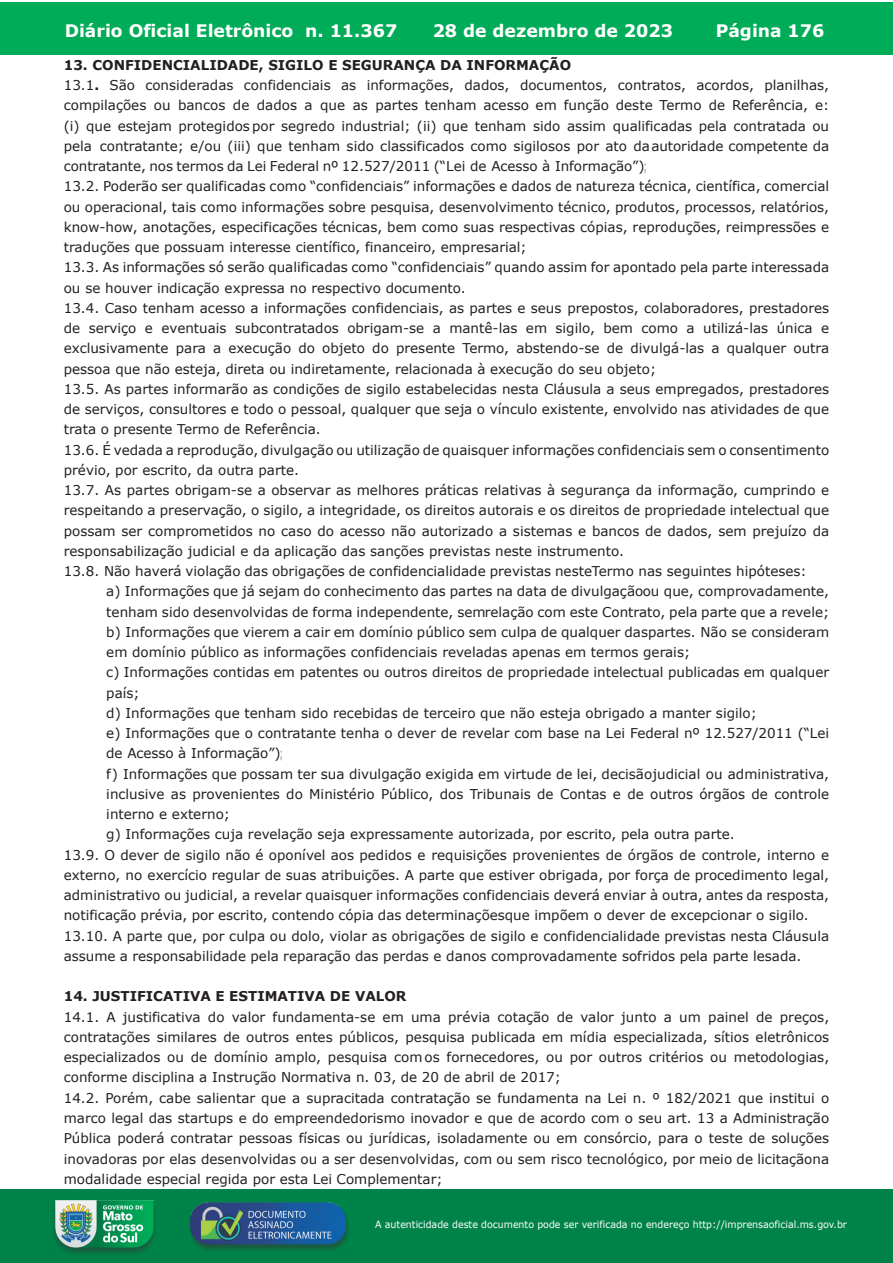
<style>
.page{position:relative;width:893px;height:1263px;background:#fff}
.page>*{position:absolute;margin:0;border:0;box-sizing:border-box;transform-origin:0 0}
.t1{font:700 17.25px "Verdana";color:#fff}
.t2{font:13.5px/20.2px "Verdana";color:#231f20}
.t3{font:700 13.5px "Verdana";color:#231f20}
.t4{font:9.9px "Verdana";color:#fff;scale:.95 1}
.s1{font-weight:700}
</style>
<div class="page">
<div style="left:0;top:2px;width:893px;height:53px;background:#00ac57"></div>
<div style="left:1px;top:1189px;width:892px;height:74px;background:#008349"></div>
<img style="left:49px;top:1198px;width:111px;height:61px">
<img style="left:185px;top:1201px;width:168px;height:54px">
<p class="t1" style="left:65px;top:18px;width:334px">Diário Oficial Eletrônico n. 11.367</p>
<p class="t1" style="left:433px;top:18px;width:242px">28 de dezembro de 2023</p>
<p class="t1" style="left:716px;top:18px;width:110px">Página 176</p>
<p class="t2" style="left:64px;top:55px;width:767px"><span class="s1">13. CONFIDENCIALIDADE, SIGILO E SEGURANÇA DA INFORMAÇÃO<br></span>13.1<span class="s1">.</span> São consideradas confidenciais as informações, dados, documentos, contratos, acordos, planilhas, compilações ou bancos de dados a que as partes tenham acesso em função deste Termo de Referência, e: (i) que estejam protegidos por segredo industrial; (ii) que tenham sido assim qualificadas pela contratada ou pela contratante; e/ou (iii) que tenham sido classificados como sigilosos por ato da autoridade competente da contratante, nos termos da Lei Federal nº 12.527/2011 (“Lei de Acesso à Informação”);<br>13.2. Poderão ser qualificadas como “confidenciais” informações e dados de natureza técnica, científica, comercial ou operacional, tais como informações sobre pesquisa, desenvolvimento técnico, produtos, processos, relatórios, know-how, anotações, especificações técnicas, bem como suas respectivas cópias, reproduções, reimpressões e traduções que possuam interesse científico, financeiro, empresarial;<br>13.3. As informações só serão qualificadas como “confidenciais” quando assim for apontado pela parte interessada ou se houver indicação expressa no respectivo documento.<br>13.4. Caso tenham acesso a informações confidenciais, as partes e seus prepostos, colaboradores, prestadores de serviço e eventuais subcontratados obrigam-se a mantê-las em sigilo, bem como a utilizá-las única e exclusivamente para a execução do objeto do presente Termo, abstendo-se de divulgá-las a qualquer outra pessoa que não esteja, direta ou indiretamente, relacionada à execução do seu objeto;<br>13.5. As partes informarão as condições de sigilo estabelecidas nesta Cláusula a seus empregados, prestadores de serviços, consultores e todo o pessoal, qualquer que seja o vínculo existente, envolvido nas atividades de que trata o presente Termo de Referência.<br>13.6. É vedada a reprodução, divulgação ou utilização de quaisquer informações confidenciais sem o consentimento prévio, por escrito, da outra parte.<br>13.7. As partes obrigam-se a observar as melhores práticas relativas à segurança da informação, cumprindo e respeitando a preservação, o sigilo, a integridade, os direitos autorais e os direitos de propriedade intelectual que possam ser comprometidos no caso do acesso não autorizado a sistemas e bancos de dados, sem prejuízo da responsabilização judicial e da aplicação das sanções previstas neste instrumento.<br>13.8. Não haverá violação das obrigações de confidencialidade previstas neste Termo nas seguintes hipóteses:</p>
<p class="t2" style="left:106px;top:581px;width:724px">a) Informações que já sejam do conhecimento das partes na data de divulgação ou que, comprovadamente,</p>
<p class="t2" style="left:106px;top:601px;width:724px">tenham sido desenvolvidas de forma independente, sem relação com este Contrato, pela parte que a revele;</p>
<p class="t2" style="left:106px;top:622px;width:724px">b) Informações que vierem a cair em domínio público sem culpa de qualquer das partes. Não se consideram</p>
<p class="t2" style="left:106px;top:642px;width:585px">em domínio público as informações confidenciais reveladas apenas em termos gerais;</p>
<p class="t2" style="left:106px;top:662px;width:724px">c) Informações contidas em patentes ou outros direitos de propriedade intelectual publicadas em qualquer</p>
<p class="t2" style="left:106px;top:682px;width:35px">país;</p>
<p class="t2" style="left:106px;top:703px;width:652px">d) Informações que tenham sido recebidas de terceiro que não esteja obrigado a manter sigilo;</p>
<p class="t2" style="left:106px;top:723px;width:724px">e) Informações que o contratante tenha o dever de revelar com base na Lei Federal nº 12.527/2011 (“Lei</p>
<p class="t2" style="left:106px;top:743px;width:177px">de Acesso à Informação”);</p>
<p class="t2" style="left:106px;top:763px;width:724px">f) Informações que possam ter sua divulgação exigida em virtude de lei, decisão judicial ou administrativa,</p>
<p class="t2" style="left:106px;top:784px;width:724px">inclusive as provenientes do Ministério Público, dos Tribunais de Contas e de outros órgãos de controle</p>
<p class="t2" style="left:106px;top:804px;width:125px">interno e externo;</p>
<p class="t2" style="left:106px;top:824px;width:630px">g) Informações cuja revelação seja expressamente autorizada, por escrito, pela outra parte.</p>
<p class="t2" style="left:64px;top:844px;width:767px">13.9. O dever de sigilo não é oponível aos pedidos e requisições provenientes de órgãos de controle, interno e</p>
<p class="t2" style="left:64px;top:865px;width:767px">externo, no exercício regular de suas atribuições. A parte que estiver obrigada, por força de procedimento legal,</p>
<p class="t2" style="left:64px;top:885px;width:767px">administrativo ou judicial, a revelar quaisquer informações confidenciais deverá enviar à outra, antes da resposta,</p>
<p class="t2" style="left:64px;top:905px;width:746px">notificação prévia, por escrito, contendo cópia das determinações que impõem o dever de excepcionar o sigilo.</p>
<p class="t2" style="left:64px;top:925px;width:767px">13.10. A parte que, por culpa ou dolo, violar as obrigações de sigilo e confidencialidade previstas nesta Cláusula</p>
<p class="t2" style="left:64px;top:946px;width:739px">assume a responsabilidade pela reparação das perdas e danos comprovadamente sofridos pela parte lesada.</p>
<p class="t3" style="left:64px;top:987px;width:344px">14. JUSTIFICATIVA E ESTIMATIVA DE VALOR</p>
<p class="t2" style="left:64px;top:1006px;width:767px">14.1. A justificativa do valor fundamenta-se em uma prévia cotação de valor junto a um painel de preços, contratações similares de outros entes públicos, pesquisa publicada em mídia especializada, sítios eletrônicos especializados ou de domínio amplo, pesquisa com os fornecedores, ou por outros critérios ou metodologias, conforme disciplina a Instrução Normativa n. 03, de 20 de abril de 2017;<br>14.2. Porém, cabe salientar que a supracitada contratação se fundamenta na Lei n. º 182/2021 que institui o marco legal das startups e do empreendedorismo inovador e que de acordo com o seu art. 13 a Administração Pública poderá contratar pessoas físicas ou jurídicas, isoladamente ou em consórcio, para o teste de soluções inovadoras por elas desenvolvidas ou a ser desenvolvidas, com ou sem risco tecnológico, por meio de licitação na modalidade especial regida por esta Lei Complementar;</p>
<p class="t4" style="left:375px;top:1218px;width:498px">A autenticidade deste documento pode ser verificada no endereço http://imprensaoficial.ms.gov.br</p>
</div>
